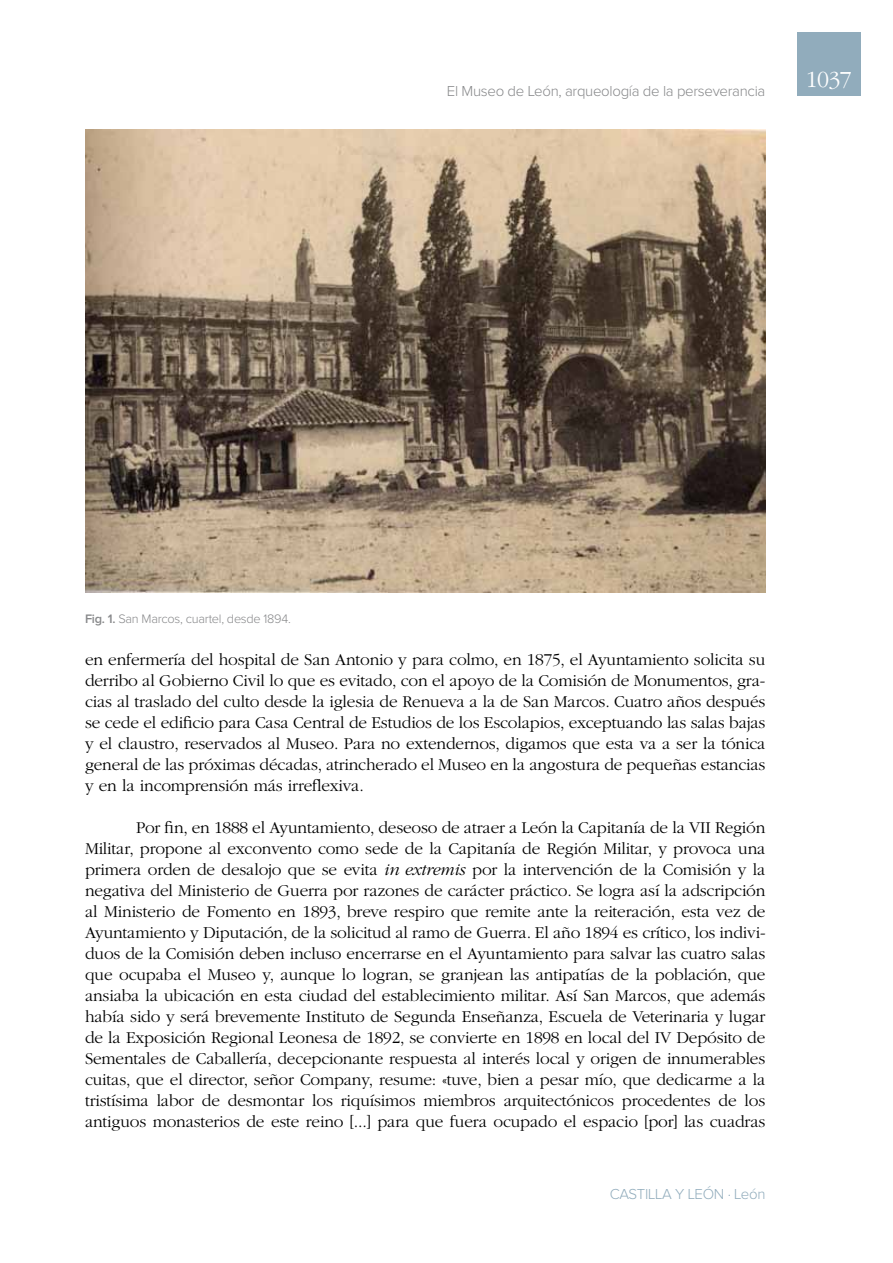
<style>
.page{position:relative;width:893px;height:1263px;background:#fff}
.page>*{position:absolute;margin:0;border:0;box-sizing:border-box;transform-origin:0 0}
.t1{font:300 24px "ITC Garamond Std";color:#fff}
.t2{font:300 17.25px/21px "ITC Garamond Std";letter-spacing:-.01em;color:#000;text-align:justify}
.t3{font:300 15px "Proxima Nova";letter-spacing:-.02em;color:#87888a}
.t4{font:300 15px "Proxima Nova";letter-spacing:-.02em;color:#91acbc}
.t5{font:300 12.75px "Proxima Nova";color:#87888a}
.s1{font-weight:600}
.s2{font-style:italic}
</style>
<div class="page">
<div style="left:797px;top:32px;width:64px;height:64px;background:#91acbc"></div>
<img style="left:85px;top:129px;width:680px;height:463px">
<p class="t3" style="left:447px;top:84px;width:320px">El Museo de León, arqueología de la perseverancia</p>
<h1 class="t1" style="left:806px;top:67px;width:47px">1037</h1>
<p class="t5" style="left:85px;top:613px;width:207px"><span class="s1">Fig. 1.</span> San Marcos, cuartel, desde 1894.</p>
<p class="t2" style="left:85px;top:650px;width:682px">en enfermería del hospital de San Antonio y para colmo, en 1875, el Ayuntamiento solicita su derribo al Gobierno Civil lo que es evitado, con el apoyo de la Comisión de Monumentos, gra&shy;cias al traslado del culto desde la iglesia de Renueva a la de San Marcos. Cuatro años después se cede el edificio para Casa Central de Estudios de los Escolapios, exceptuando las salas bajas y el claustro, reservados al Museo. Para no extendernos, digamos que esta va a ser la tónica general de las próximas décadas, atrincherado el Museo en la angostura de pequeñas estancias y en la incomprensión más irreflexiva.</p>
<p class="t2" style="left:85px;top:818px;width:682px;text-indent:51px">Por fin, en 1888 el Ayuntamiento, deseoso de atraer a León la Capitanía de la VII Región Militar, propone al exconvento como sede de la Capitanía de Región Militar, y provoca una primera orden de desalojo que se evita <span class="s2">in extremis</span> por la intervención de la Comisión y la negativa del Ministerio de Guerra por razones de carácter práctico. Se logra así la adscripción al Ministerio de Fomento en 1893, breve respiro que remite ante la reiteración, esta vez de Ayuntamiento y Diputación, de la solicitud al ramo de Guerra. El año 1894 es crítico, los indivi&shy;duos de la Comisión deben incluso encerrarse en el Ayuntamiento para salvar las cuatro salas que ocupaba el Museo y, aunque lo logran, se granjean las antipatías de la población, que ansiaba la ubicación en esta ciudad del establecimiento militar. Así San Marcos, que además había sido y será brevemente Instituto de Segunda Enseñanza, Escuela de Veterinaria y lugar de la Exposición Regional Leonesa de 1892, se convierte en 1898 en local del IV Depósito de Sementales de Caballería, decepcionante respuesta al interés local y origen de innumerables cuitas, que el director, señor Company, resume: «tuve, bien a pesar mío, que dedicarme a la tristísima labor de desmontar los riquísimos miembros arquitectónicos procedentes de los antiguos monasterios de este reino [...] para que fuera ocupado el espacio [por] las cuadras</p>
<p class="t4" style="left:610px;top:1187px;width:157px">CASTILLA Y LEÓN · León</p>
</div>
